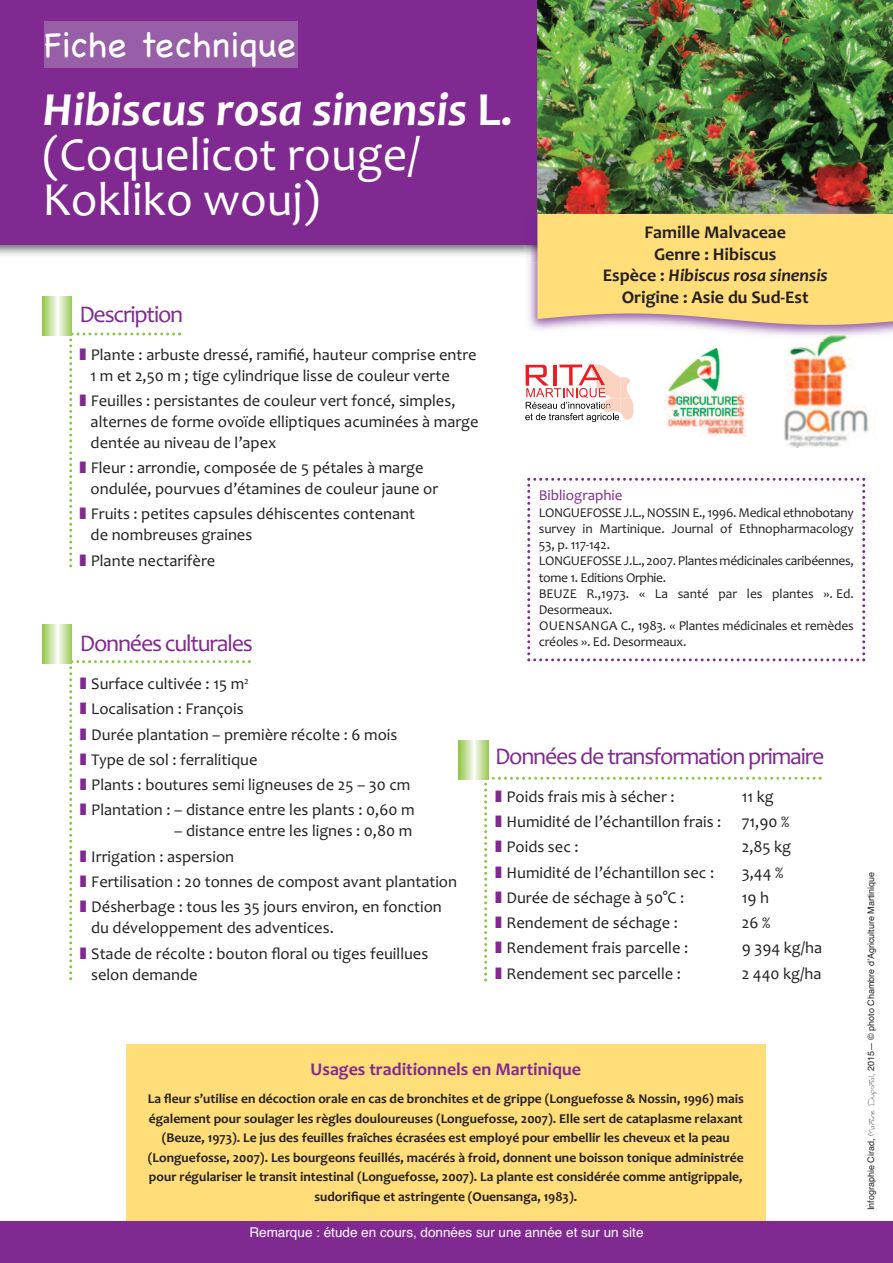
<style>
.page{position:relative;width:893px;height:1263px;background:#fff}
.page>*{position:absolute;margin:0;border:0;box-sizing:border-box;transform-origin:0 0}
.t1{font:48px/45px "Candara";color:#fff}
.t2{font:36px "Chalkboard";color:#fff}
.t3{font:24px "Candara";letter-spacing:-.05em;color:#802990}
.t4{font:700 18px/21.6px "Candara";color:#231f20;text-align:center}
.t5{font:700 18px "Candara";color:#802990}
.t6{font:16.5px/25.2px "Candara";color:#231f20}
.t7{font:15px "Candara";color:#802990}
.t8{font:700 13.5px/19.5px "Candara";color:#231f20;text-align:center}
.t9{font:13.5px/16.2px "Candara";letter-spacing:-.015em;color:#231f20}
.t10{font:13.5px "Helvetica";color:#fff}
.t11{font:9px "Helvetica";color:#231f20}
.s1{font-weight:700;font-style:italic}
.s2{font-weight:700}
.s3{font-style:italic}
.s4{color:#802990}
.s5{font-family:"Paw SSK"}
</style>
<div class="page">
<div style="left:126px;top:1044px;width:640px;height:179px;background:#ffdd78"></div>
<div style="left:0;top:0;width:893px;height:245px;background:#802990"></div>
<div style="left:0;top:1221px;width:893px;height:42px;background:#802990"></div>
<svg style="left:525px;top:364px;width:108px;height:58px"></svg>
<img style="left:665px;top:347px;width:82px;height:90px">
<img style="left:784px;top:342px;width:85px;height:105px">
<img style="left:537px;top:0;width:356px;height:205px">
<div style="left:44px;top:21px;width:254px;height:47px;background:#985ea7"></div>
<svg style="left:527px;top:478px;width:338px;height:183px"></svg>
<svg style="left:47px;top:303px;width:134px;height:264px"></svg>
<svg style="left:43px;top:297px;width:29px;height:38px"></svg>
<svg style="left:484px;top:747px;width:338px;height:234px"></svg>
<svg style="left:459px;top:741px;width:29px;height:39px"></svg>
<svg style="left:47px;top:631px;width:204px;height:349px"></svg>
<svg style="left:43px;top:624px;width:29px;height:39px"></svg>
<img style="left:524px;top:245px;width:369px;height:90px">
<img style="left:821px;top:335px;width:34px;height:7px">
<img style="left:537px;top:205px;width:356px;height:9px">
<div style="left:537px;top:214px;width:356px;height:111px;background:#ffdd78"></div>
<h2 class="t2" style="left:44px;top:17px;width:253px">Fiche technique</h2>
<h1 class="t1" style="left:43px;top:86px;width:472px"><span class="s1">Hibiscus rosa sinensis</span> <span class="s2">L. </span>(Coquelicot rouge/<br>Kokliko wouj)</h1>
<p class="t4" style="left:603px;top:221px;width:227px">Famille Malvaceae<br>Genre : Hibiscus<br>Espèce : <span class="s3">Hibiscus rosa sinensis<br></span>Origine : Asie du Sud-Est</p>
<h3 class="t3" style="left:79px;top:299px;width:105px">Description</h3>
<p class="t6" style="left:91px;top:343px;width:388px;line-height:21px;text-indent:-11px"><span class="s4">❚</span> Plante : arbuste dressé, ramifié, hauteur comprise entre<br>1 m et 2,50 m ; tige cylindrique lisse de couleur verte</p>
<p class="t6" style="left:91px;top:390px;width:390px;line-height:21px;text-indent:-11px"><span class="s4">❚</span> Feuilles : persistantes de couleur vert foncé, simples, alternes de forme ovoïde elliptiques acuminées à marge dentée au niveau de l’apex</p>
<p class="t6" style="left:91px;top:457px;width:349px;line-height:21px;text-indent:-11px"><span class="s4">❚</span> Fleur : arrondie, composée de 5 pétales à marge ondulée, pourvues d’étamines de couleur jaune or</p>
<p class="t6" style="left:91px;top:503px;width:326px;line-height:21px;text-indent:-11px"><span class="s4">❚</span> Fruits : petites capsules déhiscentes contenant de nombreuses graines</p>
<p class="t6" style="left:79px;top:547px;width:137px"><span class="s4">❚</span> Plante nectarifère</p>
<p class="t7" style="left:539px;top:486px;width:85px">Bibliographie</p>
<p class="t9" style="left:539px;top:504px;width:316px">LONGUEFOSSE J.L., NOSSIN E., 1996. Medical ethnobotany survey in Martinique. Journal of Ethnopharmacology 53, p. 117-142.<br>LONGUEFOSSE J.L., 2007. Plantes médicinales caribéennes, tome 1. Editions Orphie.<br>BEUZE R.,1973. « La santé par les plantes ». Ed.<br>Desormeaux.<br>OUENSaNGa C., 1983. « Plantes médicinales et remèdes</p>
<h3 class="t3" style="left:80px;top:629px;width:175px">Données culturales</h3>
<p class="t9" style="left:539px;top:634px;width:149px">créoles ». Ed. Desormeaux.</p>
<p class="t6" style="left:80px;top:671px;width:336px"><span class="s4">❚</span> Surface cultivée : 15 m<sup>2<br></sup><span class="s4">❚</span> Localisation : François<br><span class="s4">❚</span> Durée plantation – première récolte : 6 mois<br><span class="s4">❚</span> Type de sol : ferralitique<br><span class="s4">❚</span> Plants : boutures semi ligneuses de 25 – 30 cm <span class="s4">❚</span> Plantation : – distance entre les plants : 0,60 m</p>
<p class="t6" style="left:80px;top:818px;width:379px;text-indent:94px">– distance entre les lignes : 0,80 m<br><span class="s4">❚</span> Irrigation : aspersion<br><span class="s4">❚</span> Fertilisation : 20 tonnes de compost avant plantation <span class="s4">❚</span> Désherbage : tous les 35 jours environ, en fonction</p>
<p class="t6" style="left:80px;top:915px;width:350px;text-indent:11px">du développement des adventices.<br><span class="s4">❚</span> Stade de récolte : bouton floral ou tiges feuillues</p>
<p class="t6" style="left:91px;top:961px;width:108px">selon demande</p>
<h3 class="t3" style="left:495px;top:741px;width:331px">Données de transformation primaire</h3>
<p class="t6" style="left:495px;top:783px;width:181px"><span class="s4">❚</span> Poids frais mis à sécher :</p>
<p class="t6" style="left:495px;top:783px;width:296px;text-indent:247px">11 kg<br><span class="s4">❚</span> Humidité de l’échantillon frais : 71,90 % <span class="s4">❚</span> Poids sec :</p>
<p class="t6" style="left:742px;top:834px;width:51px">2,85 kg</p>
<p class="t6" style="left:495px;top:859px;width:221px"><span class="s4">❚</span> Humidité de l’échantillon sec :</p>
<p class="t6" style="left:742px;top:859px;width:43px">3,44 %</p>
<p class="t6" style="left:495px;top:884px;width:191px"><span class="s4">❚</span> Durée de séchage à 50°C :</p>
<p class="t6" style="left:742px;top:884px;width:29px">19h</p>
<p class="t6" style="left:495px;top:910px;width:184px"><span class="s4">❚</span> Rendement de séchage :</p>
<p class="t6" style="left:742px;top:910px;width:30px">26%</p>
<p class="t6" style="left:495px;top:935px;width:195px"><span class="s4">❚</span> Rendement frais parcelle :</p>
<p class="t6" style="left:742px;top:935px;width:82px">9 394 kg/ha</p>
<p class="t6" style="left:495px;top:960px;width:187px"><span class="s4">❚</span> Rendement sec parcelle :</p>
<p class="t6" style="left:742px;top:960px;width:81px">2 440 kg/ha</p>
<p class="t5" style="left:311px;top:1058px;width:272px">Usages traditionnels en Martinique</p>
<p class="t8" style="left:148px;top:1089px;width:597px">La fleur s’utilise en décoction orale en cas de bronchites et de grippe (Longuefosse &amp; Nossin, 1996) mais également pour soulager les règles douloureuses (Longuefosse, 2007). Elle sert de cataplasme relaxant (Beuze, 1973). Le jus des feuilles fraîches écrasées est employé pour embellir les cheveux et la peau (Longuefosse, 2007). Les bourgeons feuillés, macérés à froid, donnent une boisson tonique administrée pour régulariser le transit intestinal (Longuefosse, 2007). La plante est considérée comme antigrippale, sudorifique et astringente (Ouensanga, 1983).</p>
<p class="t10" style="left:249px;top:1224px;width:396px">Remarque : étude en cours, données sur une année et sur un site</p>
<p class="t11" style="left:866px;top:1210px;width:340px;rotate:-90deg">Infographie Cirad, <span class="s5">Martine Duportal,</span> 2015— © photo Chambre d’Agriculture Martinique</p>
</div>
